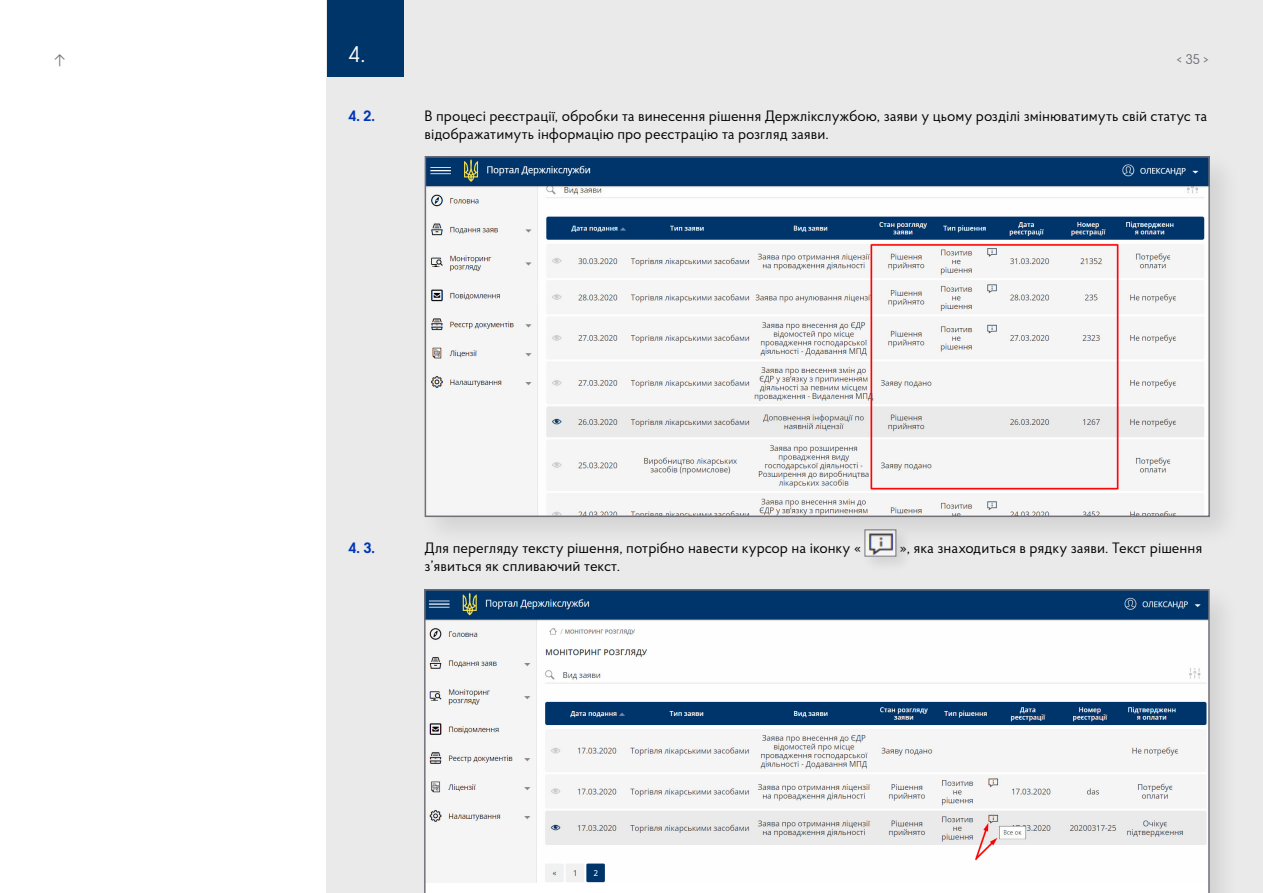
<style>
.page{position:relative;width:1263px;height:893px;background:#fff}
.page>*{position:absolute;margin:0;border:0;box-sizing:border-box;transform-origin:0 0}
.t1{font:22.65px "Proba Pro";color:#fff}
.t2{font:15px/18px "Proba Pro";color:#000}
.t3{font:700 15px "Proba Pro";color:#0035b7}
.t4{font:13.95px "Proba Pro";color:#717078}
</style>
<div class="page">
<div style="left:327px;top:0;width:936px;height:893px;background:#eaeaea"></div>
<div style="left:327px;top:0;width:77px;height:77px;background:#00356a"></div>
<div style="left:861px;top:526px;width:53px;height:48px;background:#000;opacity:.1"></div>
<img style="left:866px;top:549px;width:28px;height:6px">
<div style="left:864px;top:529px;width:32px;height:28px;border:1px solid #717078"></div>
<div style="left:418px;top:149px;width:823px;height:400px;background:#000;opacity:.1"></div>
<img style="left:428px;top:159px;width:779px;height:355px">
<div style="left:425px;top:156px;width:785px;height:361px;border:2px solid #717078"></div>
<div style="left:417px;top:582px;width:824px;height:311px;background:#000;opacity:.1"></div>
<svg style="left:424px;top:589px;width:786px;height:304px"></svg>
<p class="t4" style="left:54px;top:50px;width:13px">↑</p>
<h1 class="t1" style="left:348px;top:39px;width:19px">4.</h1>
<p class="t4" style="left:1176px;top:50px;width:34px">&lt; 35 &gt;</p>
<p class="t3" style="left:348px;top:106px;width:28px">4. 2.</p>
<p class="t2" style="left:425px;top:106px;width:784px">В процесі реєстрації, обробки та винесення рішення Держлікслужбою, заяви у цьому розділі змінюватимуть свій статус та відображатимуть інформацію про реєстрацію та розгляд заяви.</p>
<p class="t3" style="left:348px;top:538px;width:28px">4. 3.</p>
<p class="t2" style="left:425px;top:538px;width:438px">Для перегляду тексту рішення, потрібно навести курсор на іконку «</p>
<p class="t2" style="left:900px;top:538px;width:304px">», яка знаходиться в рядку заяви. Текст рішення</p>
<p class="t2" style="left:425px;top:556px;width:197px">з’явиться як спливаючий текст.</p>
</div>
